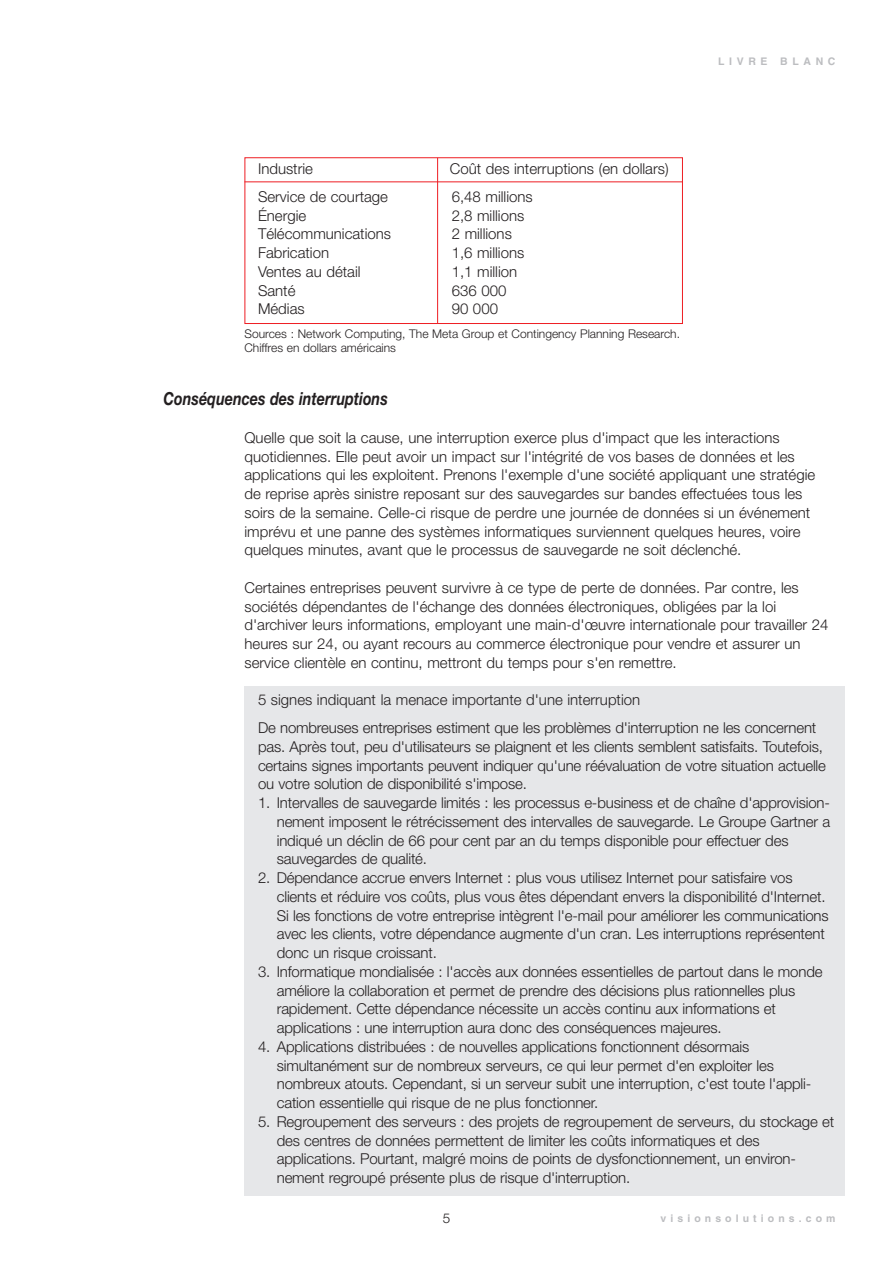
<style>
.page{position:relative;width:893px;height:1263px;background:#fff}
.page>*{position:absolute;margin:0;border:0;box-sizing:border-box;transform-origin:0 0}
.t1{font:italic 700 18px "Helvetica Neue";color:#231f20;scale:.8 1}
.t2{font:300 15px/18.8px "Helvetica Neue";letter-spacing:-.01em;color:#231f20}
.t3{font:300 13.5px "Helvetica Neue";color:#231f20}
.t4{font:300 12px/14.4px "Helvetica Neue";color:#231f20}
.t5{font:700 10.5px "Helvetica";letter-spacing:.39em;color:#bcbdc0}
.t6{font:700 10.5px "Helvetica";letter-spacing:.445em;color:#bcbdc0}
</style>
<div class="page">
<div style="left:245px;top:686px;width:600px;height:510px;background:#e6e7e9"></div>
<div style="left:244px;top:157px;width:439px;height:167px;border:1px solid #ee1d23"></div>
<hr style="left:437px;top:158px;width:1px;height:165px;background:#ee1d23">
<hr style="left:244px;top:181px;width:439px;height:1px;background:#ee1d23">
<p class="t6" style="left:718px;top:57px;width:119px">LIVRE BLANC</p>
<p class="t2" style="left:258px;top:161px;width:56px">Industrie</p>
<p class="t2" style="left:450px;top:161px;width:220px">Coût des interruptions (en dollars)</p>
<p class="t2" style="left:258px;top:189px;width:132px">Service de courtage</p>
<p class="t2" style="left:452px;top:189px;width:82px">6,48 millions</p>
<p class="t2" style="left:258px;top:207px;width:50px">Énergie</p>
<p class="t2" style="left:452px;top:207px;width:74px">2,8 millions</p>
<p class="t2" style="left:258px;top:226px;width:135px">Télécommunications</p>
<p class="t2" style="left:452px;top:226px;width:62px">2 millions</p>
<p class="t2" style="left:258px;top:245px;width:73px">Fabrication</p>
<p class="t2" style="left:452px;top:245px;width:74px">1,6 millions</p>
<p class="t2" style="left:258px;top:264px;width:104px">Ventes au détail</p>
<p class="t2" style="left:452px;top:264px;width:67px">1,1 million</p>
<p class="t2" style="left:258px;top:282px;width:39px">Santé</p>
<p class="t2" style="left:452px;top:282px;width:56px">636 000</p>
<p class="t2" style="left:258px;top:301px;width:48px">Médias</p>
<p class="t2" style="left:452px;top:301px;width:48px">90 000</p>
<p class="t4" style="left:244px;top:328px;width:437px">Sources : Network Computing, The Meta Group et Contingency Planning Research.<br>Chiffres en dollars américains</p>
<p class="t1" style="left:164px;top:392px;width:282px">Conséquences des interruptions</p>
<p class="t2" style="left:244px;top:429px;width:572px">Quelle que soit la cause, une interruption exerce plus d'impact que les interactions quotidiennes. Elle peut avoir un impact sur l'intégrité de vos bases de données et les applications qui les exploitent. Prenons l'exemple d'une société appliquant une stratégie de reprise après sinistre reposant sur des sauvegardes sur bandes effectuées tous les soirs de la semaine. Celle-ci risque de perdre une journée de données si un événement imprévu et une panne des systèmes informatiques surviennent quelques heures, voire quelques minutes, avant que le processus de sauvegarde ne soit déclenché.</p>
<p class="t2" style="left:244px;top:579px;width:585px">Certaines entreprises peuvent survivre à ce type de perte de données. Par contre, les sociétés dépendantes de l'échange des données électroniques, obligées par la loi d'archiver leurs informations, employant une main-d'œuvre internationale pour travailler 24 heures sur 24, ou ayant recours au commerce électronique pour vendre et assurer un service clientèle en continu, mettront du temps pour s'en remettre.</p>
<p class="t2" style="left:258px;top:687px;width:560px;line-height:27.8px">5 signes indiquant la menace importante d'une interruption<br>De nombreuses entreprises estiment que les problèmes d'interruption ne les concernent</p>
<p class="t2" style="left:258px;top:738px;width:569px">pas. Après tout, peu d'utilisateurs se plaignent et les clients semblent satisfaits. Toutefois, certains signes importants peuvent indiquer qu'une réévaluation de votre situation actuelle ou votre solution de disponibilité s'impose.</p>
<p class="t2" style="left:277px;top:795px;width:555px;text-indent:-19px">1. Intervalles de sauvegarde limités : les processus e-business et de chaîne d'approvision&shy;nement imposent le rétrécissement des intervalles de sauvegarde. Le Groupe Gartner a indiqué un déclin de 66 pour cent par an du temps disponible pour effectuer des sauvegardes de qualité.</p>
<p class="t2" style="left:277px;top:870px;width:553px;text-indent:-19px">2. Dépendance accrue envers Internet : plus vous utilisez Internet pour satisfaire vos clients et réduire vos coûts, plus vous êtes dépendant envers la disponibilité d'Internet.<br>Si les fonctions de votre entreprise intègrent l'e-mail pour améliorer les communications avec les clients, votre dépendance augmente d'un cran. Les interruptions représentent donc un risque croissant.</p>
<p class="t2" style="left:277px;top:963px;width:547px;text-indent:-19px">3. Informatique mondialisée : l'accès aux données essentielles de partout dans le monde améliore la collaboration et permet de prendre des décisions plus rationnelles plus rapidement. Cette dépendance nécessite un accès continu aux informations et applications : une interruption aura donc des conséquences majeures.</p>
<p class="t2" style="left:277px;top:1038px;width:536px;text-indent:-19px">4. Applications distribuées : de nouvelles applications fonctionnent désormais simultanément sur de nombreux serveurs, ce qui leur permet d'en exploiter les nombreux atouts. Cependant, si un serveur subit une interruption, c'est toute l'appli&shy;cation essentielle qui risque de ne plus fonctionner.</p>
<p class="t2" style="left:277px;top:1113px;width:559px;text-indent:-19px">5. Regroupement des serveurs : des projets de regroupement de serveurs, du stockage et des centres de données permettent de limiter les coûts informatiques et des applications. Pourtant, malgré moins de points de dysfonctionnement, un environ&shy;nement regroupé présente plus de risque d'interruption.</p>
<p class="t3" style="left:443px;top:1213px;width:9px">5</p>
<p class="t5" style="left:660px;top:1214px;width:177px">visionsolutions.com</p>
</div>
